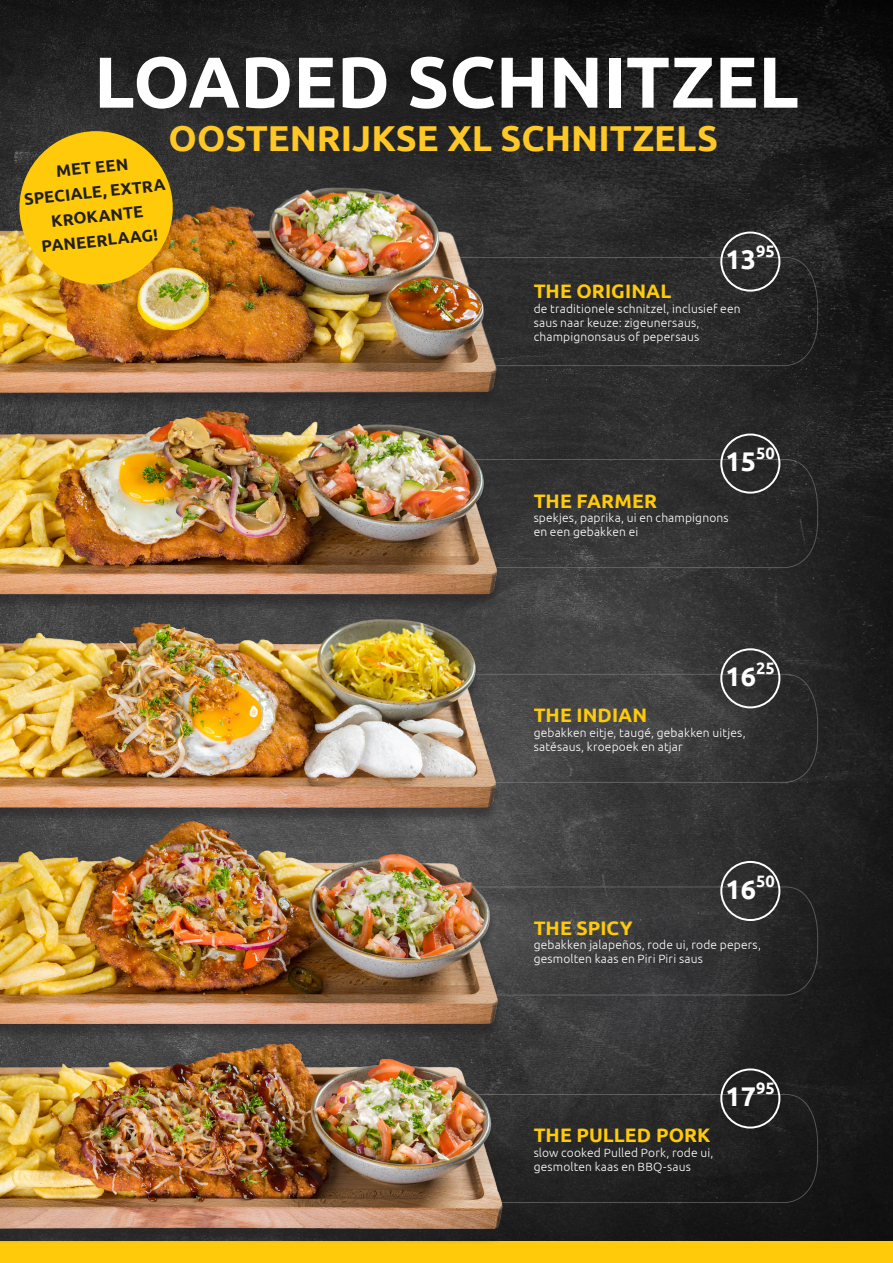
<style>
.page{position:relative;width:893px;height:1263px;background:#fff}
.page>*{position:absolute;margin:0;border:0;box-sizing:border-box;transform-origin:0 0}
.t1{font:700 72px "Ubuntu";color:#fff}
.t2{font:700 36px "Ubuntu";color:#fec927}
.t3{font:700 27px "Ubuntu";color:#fff}
.body{font:700 19.5px "Ubuntu";letter-spacing:.005em;color:#feca0a}
.body-2{font:700 16.5px/24.5px "Ubuntu";color:#231f20;text-align:center}
.body-3{font:300 12px/14.2px "Ubuntu";letter-spacing:.015em;color:#fff}
</style>
<div class="page">
<img style="left:0;top:0;width:893px;height:1242px">
<div style="left:0;top:1242px;width:893px;height:21px;background:#feca0a"></div>
<svg style="left:534px;top:257px;width:285px;height:110px;background:#2c2c2c"></svg>
<svg style="left:534px;top:459px;width:285px;height:110px;background:#323232"></svg>
<svg style="left:534px;top:673px;width:285px;height:110px;background:#3d3d3d"></svg>
<svg style="left:534px;top:886px;width:285px;height:110px;background:#373737"></svg>
<svg style="left:534px;top:1093px;width:285px;height:110px;background:#242424"></svg>
<div style="left:720px;top:232px;width:60px;height:60px;border:2px solid #fff;border-radius:50%"></div>
<div style="left:720px;top:433px;width:60px;height:61px;border:2px solid #fff;border-radius:50%"></div>
<div style="left:720px;top:648px;width:60px;height:60px;border:2px solid #fff;border-radius:50%"></div>
<div style="left:720px;top:861px;width:60px;height:60px;border:2px solid #fff;border-radius:50%"></div>
<div style="left:720px;top:1068px;width:60px;height:60px;border:2px solid #fff;border-radius:50%"></div>
<img style="left:0;top:128px;width:534px;height:225px">
<img style="left:0;top:353px;width:534px;height:212px">
<img style="left:0;top:565px;width:534px;height:216px">
<img style="left:0;top:781px;width:534px;height:205px">
<img style="left:0;top:986px;width:534px;height:256px">
<div style="left:19px;top:131px;width:154px;height:153px;background:#feca0a;border-radius:50%"></div>
<p class="t1" style="left:94px;top:38px;width:706px">LOADED SCHNITZEL</p>
<p class="t2" style="left:169px;top:116px;width:551px">OOSTENRIJKSE XL SCHNITZELS</p>
<p class="body-2" style="left:20px;top:162px;width:144px;rotate:-6deg">MET EEN<br>SPECIALE, EXTRA<br>KROKANTE<br>PANEERLAAG!</p>
<p class="t3" style="left:725px;top:243px;width:51px">13<sup>95</sup></p>
<p class="body" style="left:534px;top:280px;width:139px">THE ORIGINAL</p>
<p class="body-3" style="left:534px;top:301px;width:208px">de traditionele schnitzel, inclusief een saus naar keuze: zigeunersaus, champignonsaus of pepersaus</p>
<p class="t3" style="left:725px;top:445px;width:51px">15<sup>50</sup></p>
<p class="body" style="left:534px;top:489px;width:125px">THE FARMER</p>
<p class="body-3" style="left:534px;top:510px;width:197px">spekjes, paprika, ui en champignons en een gebakken ei</p>
<p class="t3" style="left:725px;top:660px;width:51px">16<sup>25</sup></p>
<p class="body" style="left:534px;top:703px;width:115px">THE INDIAN</p>
<p class="body-3" style="left:534px;top:725px;width:214px">gebakken eitje, taugé, gebakken uitjes, satésaus, kroepoek en atjar</p>
<p class="t3" style="left:725px;top:873px;width:51px">16<sup>50</sup></p>
<p class="body" style="left:534px;top:916px;width:101px">THE SPICY</p>
<p class="body-3" style="left:534px;top:937px;width:229px">gebakken jalapeños, rode ui, rode pepers, gesmolten kaas en Piri Piri saus</p>
<p class="body" style="left:534px;top:1124px;width:178px">THE PULLED PORK</p>
<p class="body-3" style="left:534px;top:1145px;width:181px">slow cooked Pulled Pork, rode ui, gesmolten kaas en BBQ-saus</p>
<p class="t3" style="left:725px;top:1080px;width:51px">17<sup>95</sup></p>
</div>
